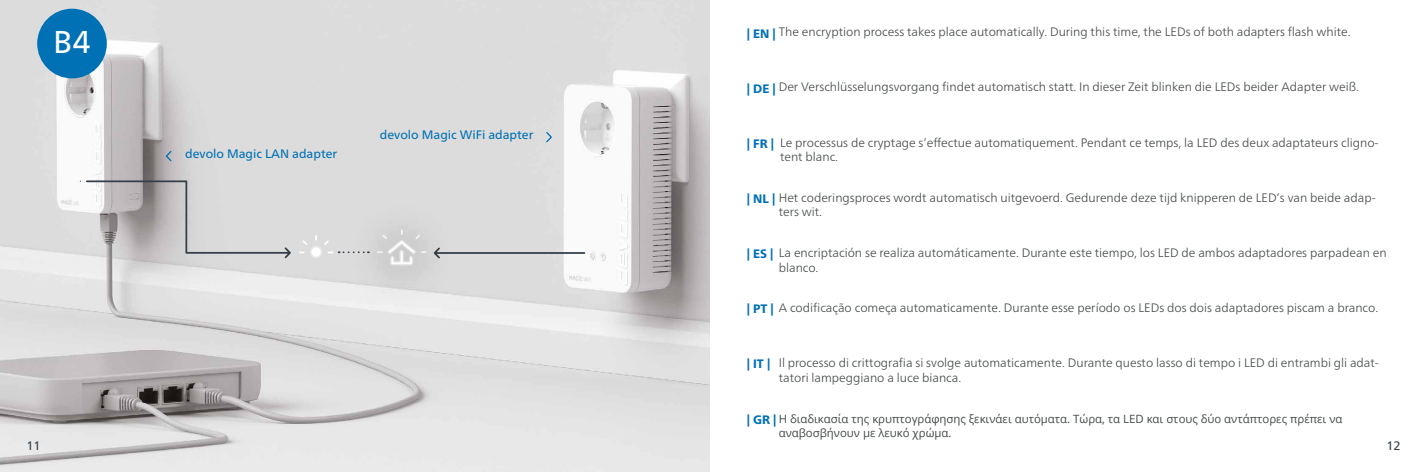
<style>
.page{position:relative;width:1419px;height:472px;background:#fff}
.page>*{position:absolute;margin:0;border:0;box-sizing:border-box;transform-origin:0 0}
.t1{font:31.5px "Frutiger Neue LTW1 G";color:#fff}
.t2{font:300 12.25px/14.7px "Frutiger Neue LTW1 G";color:#434847}
.t3{font:12.25px "Frutiger Neue LTW1 G";color:#0071b5}
.t4{font:800 12.25px "Frutiger Neue LTW1 G";color:#0071b5}
.t5{font:12.25px "Frutiger Neue LTW1 G";color:#343e48}
.t6{font:11.38px "Open Sans";color:#434847}
.s1{font-family:"Frutiger Neue LTW1 G";font-weight:800;font-size:12.25px;color:#0071b5}
</style>
<div class="page">
<img style="left:0;top:0;width:709px;height:471px">
<svg style="left:85px;top:179px;width:207px;height:80px;background:#c8c6c7"></svg>
<svg style="left:165px;top:149px;width:8px;height:13px"></svg>
<svg style="left:545px;top:130px;width:8px;height:13px"></svg>
<div style="left:37px;top:9px;width:70px;height:69px;background:#0071b5;border-radius:50%"></div>
<svg style="left:348px;top:200px;width:107px;height:107px;background:#ddd"></svg>
<svg style="left:376px;top:228px;width:210px;height:39px;background:#d7d7d7"></svg>
<svg style="left:298px;top:234px;width:71px;height:20px"></svg>
<svg style="left:310px;top:245px;width:12px;height:13px"></svg>
<h1 class="t1" style="left:53px;top:19px;width:39px">B4</h1>
<p class="t3" style="left:185px;top:144px;width:154px">devolo Magic LAN adapter</p>
<p class="t3" style="left:380px;top:125px;width:155px">devolo Magic WiFi adapter</p>
<p class="t2" style="left:779px;top:24px;width:573px">The encryption process takes place automatically. During this time, the LEDs of both adapters flash white.</p>
<p class="t4" style="left:747px;top:24px;width:31px">| EN |</p>
<p class="t2" style="left:779px;top:79px;width:582px">Der Verschlüsselungsvorgang findet automatisch statt. In dieser Zeit blinken die LEDs beider Adapter weiß.</p>
<p class="t4" style="left:747px;top:79px;width:31px">| DE |</p>
<p class="t2" style="left:780px;top:134px;width:600px">Le processus de cryptage s‘effectue automatiquement. Pendant ce temps, la LED des deux adaptateurs cligno&shy;tent blanc.</p>
<p class="t2" style="left:779px;top:189px;width:598px">Het coderingsproces wordt automatisch uitgevoerd. Gedurende deze tijd knipperen de LED‘s van beide adap&shy;ters wit.</p>
<p class="t2" style="left:779px;top:244px;width:609px">La encriptación se realiza automáticamente. Durante este tiempo, los LED de ambos adaptadores parpadean en blanco.</p>
<p class="t2" style="left:779px;top:299px;width:601px">A codificação começa automaticamente. Durante esse período os LEDs dos dois adaptadores piscam a branco.</p>
<p class="t4" style="left:747px;top:135px;width:29px">| FR |</p>
<p class="t4" style="left:747px;top:189px;width:30px">| NL |</p>
<p class="t4" style="left:747px;top:244px;width:28px">| ES |</p>
<p class="t4" style="left:747px;top:299px;width:29px">| PT |</p>
<p class="t4" style="left:747px;top:355px;width:25px">| IT |</p>
<p class="t2" style="left:779px;top:354px;width:602px">Il processo di crittografia si svolge automaticamente. Durante questo lasso di tempo i LED di entrambi gli adat&shy;tatori lampeggiano a luce bianca.</p>
<p class="t6" style="left:747px;top:410px;width:597px"><span class="s1">| GR |</span> Η διαδικασία της κρυπτογράφησης ξεκινάει αυτόματα. Τώρα, τα LED και στους δύο αντάπτορες πρέπει να</p>
<p class="t6" style="left:779px;top:424px;width:174px">αναβοσβήνουν με λευκό χρώμα.</p>
<p class="t5" style="left:26px;top:436px;width:16px">11</p>
<p class="t5" style="left:1386px;top:436px;width:16px">12</p>
</div>
